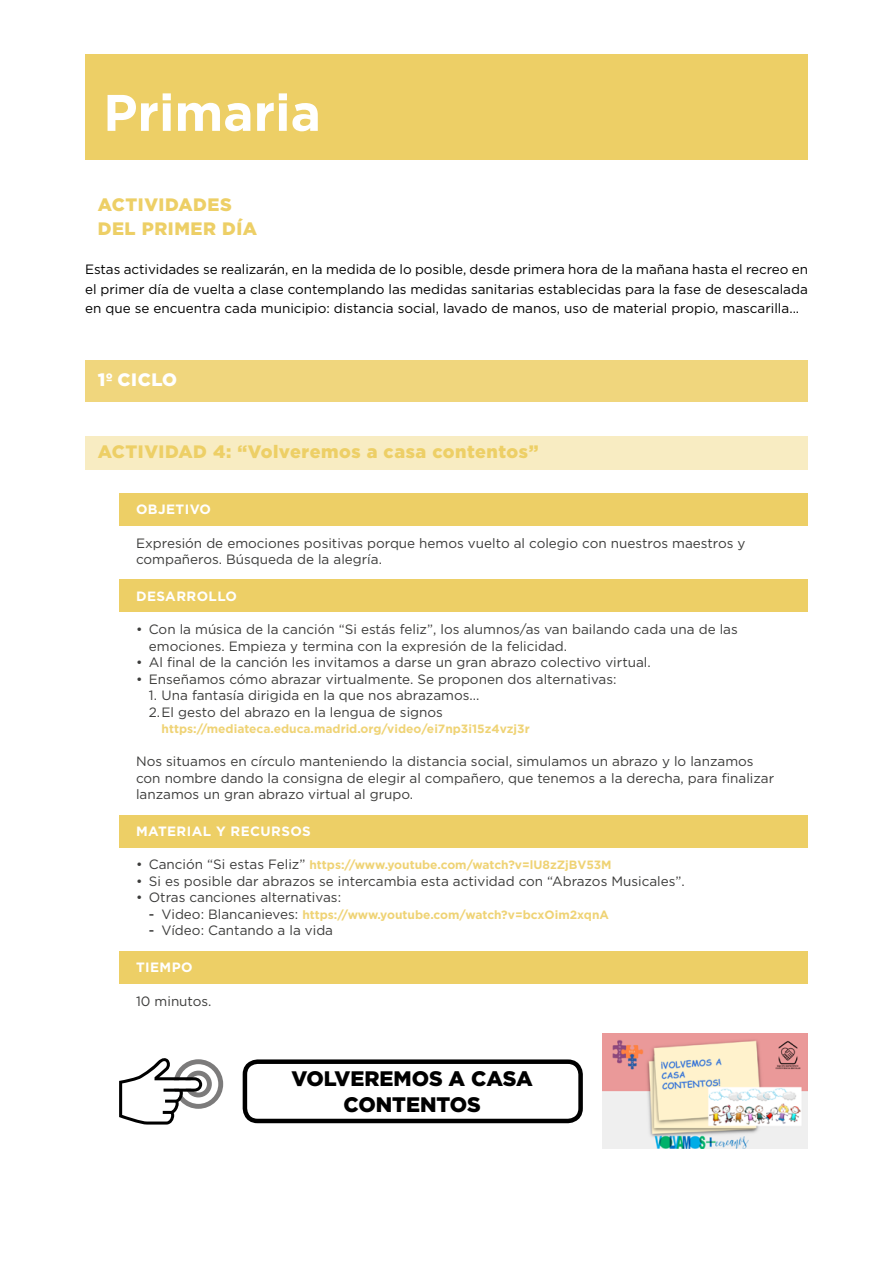
<style>
.page{position:relative;width:893px;height:1263px;background:#fff}
.page>*{position:absolute;margin:0;border:0;box-sizing:border-box;transform-origin:0 0}
.t1{font:700 51.3px "Gotham";color:#fff}
.t2{font:900 21px/25.2px "Gotham";color:#000;text-align:center}
.t3{font:900 18px/24px "Gotham";letter-spacing:.03em;color:#edcf66}
.t4{font:900 18px "Gotham";letter-spacing:.03em;color:#fff}
.t5{font:13.5px/16.5px "Gotham";color:#3c3c3b}
.t6{font:13.5px/19.5px "Gotham";color:#000;text-align:justify}
.t7{font:700 13.5px "Gotham";letter-spacing:.03em;color:#fff}
.t8{font:700 12px "Gotham";color:#efd375}
.s1{font-weight:400;font-size:13.5px;color:#3c3c3b}
.s2{font-weight:500;font-size:13.5px;color:#3c3c3b}
.s3{font-weight:500}
</style>
<div class="page">
<div style="left:85px;top:360px;width:723px;height:41px;background:#f0d67d"></div>
<div style="left:85px;top:437px;width:723px;height:33px;background:#f8ecc2"></div>
<div style="left:119px;top:493px;width:689px;height:33px;background:#edcf66"></div>
<div style="left:119px;top:580px;width:689px;height:32px;background:#edcf66"></div>
<div style="left:119px;top:815px;width:689px;height:32px;background:#edcf66"></div>
<div style="left:119px;top:951px;width:689px;height:32px;background:#edcf66"></div>
<div style="left:85px;top:54px;width:723px;height:106px;background:#edcf66"></div>
<div style="left:243px;top:1059px;width:340px;height:64px;border:4px solid #000;border-radius:13px"></div>
<svg style="left:176px;top:1062px;width:45px;height:44px"></svg>
<div style="left:174px;top:1059px;width:49px;height:50px;border:5px solid #7c7b7b;border-radius:50%"></div>
<svg style="left:187px;top:1073px;width:22px;height:22px"></svg>
<div style="left:185px;top:1070px;width:27px;height:27px;border:5px solid #7c7b7b;border-radius:50%"></div>
<svg style="left:119px;top:1058px;width:83px;height:66px"></svg>
<img style="left:602px;top:1033px;width:206px;height:116px">
<h1 class="t1" style="left:103px;top:83px;width:219px">Primaria</h1>
<h3 class="t3" style="left:98px;top:192px;width:161px">ACTIVIDADES<br>DEL PRIMER DÍA</h3>
<p class="t6" style="left:85px;top:259px;width:725px">Estas actividades se realizarán, en la medida de lo posible, desde primera hora de la mañana hasta el recreo en el primer día de vuelta a clase contemplando las medidas sanitarias establecidas para la fase de desescalada en que se encuentra cada municipio: distancia social, lavado de manos, uso de material propio, mascarilla...</p>
<h3 class="t4" style="left:98px;top:369px;width:81px">1º CICLO</h3>
<h3 class="t3" style="left:98px;top:439px;width:442px">ACTIVIDAD 4: “Volveremos a casa contentos”</h3>
<p class="t7" style="left:136px;top:502px;width:76px">OBJETIVO</p>
<p class="t5" style="left:136px;top:535px;width:611px">Expresión de emociones positivas porque hemos vuelto al colegio con nuestros maestros y compañeros. Búsqueda de la alegría.</p>
<p class="t7" style="left:136px;top:588px;width:102px">DESARROLLO</p>
<p class="t5" style="left:149px;top:621px;width:590px;text-indent:-13px">• Con la música de la canción “Si estás feliz”, los alumnos/as van bailando cada una de las emociones. Empieza y termina con la expresión de la felicidad.</p>
<p class="t5" style="left:136px;top:654px;width:516px">• Al final de la canción les invitamos a darse un gran abrazo colectivo virtual.</p>
<p class="t5" style="left:136px;top:671px;width:482px">• Enseñamos cómo abrazar virtualmente. Se proponen dos alternativas:</p>
<p class="t5" style="left:149px;top:687px;width:332px">1. Una fantasía dirigida en la que nos abrazamos...<br>2.El gesto del abrazo en la lengua de signos</p>
<p class="t8" style="left:162px;top:722px;width:370px">https://mediateca.educa.madrid.org/video/ei7np3i15z4vzj3r</p>
<p class="t5" style="left:136px;top:753px;width:640px">Nos situamos en círculo manteniendo la distancia social, simulamos un abrazo y lo lanzamos con nombre dando la consigna de elegir al compañero, que tenemos a la derecha, para finalizar lanzamos un gran abrazo virtual al grupo.</p>
<p class="t7" style="left:136px;top:823px;width:176px">MATERIAL Y RECURSOS</p>
<p class="t8" style="left:136px;top:858px;width:477px"><span class="s1">• Canción “Si estas Feliz”</span> https://www.youtube.com/watch?v=lU8zZjBV53M</p>
<p class="t5" style="left:136px;top:873px;width:550px">• Si es posible dar abrazos se intercambia esta actividad con “Abrazos Musicales”.</p>
<p class="t5" style="left:136px;top:889px;width:207px">• Otras canciones alternativas:</p>
<p class="t8" style="left:149px;top:908px;width:462px"><span class="s2">-</span> <span class="s1">Video: Blancanieves:</span> https://www.youtube.com/watch?v=bcxOim2xqnA</p>
<p class="t5" style="left:149px;top:922px;width:186px"><span class="s3">-</span> Vídeo: Cantando a la vida</p>
<p class="t7" style="left:136px;top:959px;width:58px">TIEMPO</p>
<p class="t5" style="left:136px;top:992px;width:77px">10 minutos.</p>
<h2 class="t2" style="left:291px;top:1066px;width:243px">VOLVEREMOS A CASA<br>CONTENTOS</h2>
</div>
